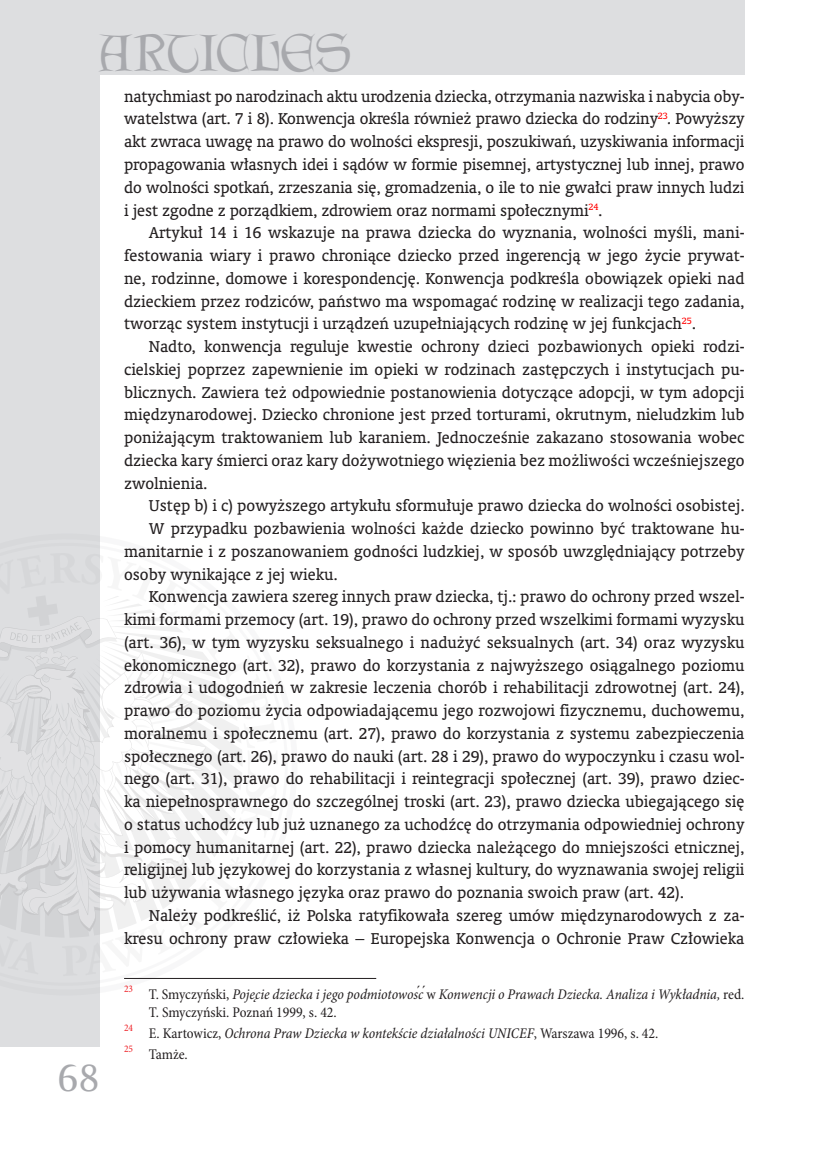
<style>
.page{position:relative;width:819px;height:1166px;background:#fff}
.page>*{position:absolute;margin:0;border:0;box-sizing:border-box;transform-origin:0 0}
.t1{font:46.55px "Lettergical PL";color:#a8a9ad}
.t2{font:36.75px "Amerigo PL";color:#a8a9ad}
.Normalny_PK{font:15.75px/22.8px "Oranda PL";color:#231f20;text-align:justify}
.przypisy_PK{font:italic condensed 14.88px/17.8px "Minion Pro";letter-spacing:-.005em;color:#231f20}
.przypisy_PK-2{font:condensed 14.88px "Minion Pro";letter-spacing:-.005em;color:#231f20}
.przypisy_PK-3{font:condensed 10.15px "Minion Pro";color:#ee1d23}
.s1{font-style:italic}
.s2{font-style:normal}
.s3{font-family:"Times New Roman";font-stretch:normal}
</style>
<div class="page">
<div style="left:0;top:0;width:99px;height:1047px;background:#dddee0"></div>
<div style="left:0;top:0;width:744px;height:74px;background:#dddee0"></div>
<svg style="left:0;top:553px;width:242px;height:423px"></svg>
<hr style="left:124px;top:978px;width:252px;height:1px;background:#231f20">
<h1 class="t1" style="left:99px;top:25px;width:254px">ARTICLES</h1>
<h2 class="t2" style="left:58px;top:1053px;width:43px">68</h2>
<p class="Normalny_PK" style="left:124px;top:85px;width:622px">natychmiast po narodzinach aktu urodzenia dziecka, otrzymania nazwiska i nabycia oby&shy;watelstwa (art. 7 i 8). Konwencja określa również prawo dziecka do rodziny<sup>23</sup><span class="s1">.</span> Powyższy akt zwraca uwagę na prawo do wolnoś ci ekspresji, poszukiwań , uzyskiwania informacji propagowania własnych idei i sądów w formie pisemnej, artystycznej lub innej, prawo do wolnoś ci spotkań, zrzeszania się , gromadzenia, o ile to nie gwałci praw innych ludzi i jest zgodne z porządkiem, zdrowiem oraz normami społecznymi<sup>24</sup>.</p>
<p class="Normalny_PK" style="left:124px;top:221px;width:622px;text-indent:25px">Artykuł 14 i 16 wskazuje na prawa dziecka do wyznania, wolnoś ci myśli, mani&shy;festowania wiary i prawo chroniące dziecko przed ingerencją w jego życie prywat&shy;ne, rodzinne, domowe i korespondencję . Konwencja podkreśla obowiązek opieki nad dzieckiem przez rodziców, państwo ma wspomagać rodzinę w realizacji tego zadania, tworząc system instytucji i urządzeń uzupełniających rodzinę w jej funkcjach<sup>25</sup>.</p>
<p class="Normalny_PK" style="left:124px;top:335px;width:622px;text-indent:25px">Nadto, konwencja reguluje kwestie ochrony dzieci pozbawionych opieki rodzi&shy;cielskiej poprzez zapewnienie im opieki w rodzinach zastępczych i instytucjach pu&shy;blicznych. Zawiera też odpowiednie postanowienia dotyczące adopcji, w tym adopcji mię dzynarodowej. Dziecko chronione jest przed torturami, okrutnym, nieludzkim lub poniż ającym traktowaniem lub karaniem. Jednocześnie zakazano stosowania wobec dziecka kary śmierci oraz kary dożywotniego wię zienia bez możliwoś ci wcześniejszego zwolnienia.</p>
<p class="Normalny_PK" style="left:149px;top:494px;width:597px">Ustęp b) i c) powyższego artykułu sformułuje prawo dziecka do wolnoś ci osobistej.</p>
<p class="Normalny_PK" style="left:124px;top:517px;width:622px;text-indent:25px">W przypadku pozbawienia wolnoś ci każ de dziecko powinno być traktowane hu&shy;manitarnie i z poszanowaniem godnoś ci ludzkiej, w sposób uwzględniający potrzeby osoby wynikające z jej wieku.</p>
<p class="Normalny_PK" style="left:124px;top:585px;width:622px;text-align:left;text-indent:25px">Konwencja zawiera szereg innych praw dziecka, tj.: prawo do ochrony przed wszel&shy;kimi formami przemocy (art. 19), prawo do ochrony przed wszelkimi formami wyzysku (art. 36), w tym wyzysku seksualnego i nadużyć seksualnych (art. 34) oraz wyzysku ekonomicznego (art. 32), prawo do korzystania z najwyż szego osiągalnego poziomu zdrowia i udogodnień w zakresie leczenia chorób i rehabilitacji zdrowotnej (art. 24), prawo do poziomu życia odpowiadającemu jego rozwojowi fizycznemu, duchowemu, moralnemu i społecznemu (art. 27), prawo do korzystania z systemu zabezpieczenia społecznego (art. 26), prawo do nauki (art. 28 i 29), prawo do wypoczynku i czasu wol&shy;nego (art. 31), prawo do rehabilitacji i reintegracji społecznej (art. 39), prawo dziec&shy;ka niepełnosprawnego do szczególnej troski (art. 23), prawo dziecka ubiegającego się o status uchodź cy lub już uznanego za uchodź cę do otrzymania odpowiedniej ochrony i pomocy humanitarnej (art. 22), prawo dziecka należącego do mniejszości etnicznej, religijnej lub ję zykowej do korzystania z własnej kultury, do wyznawania swojej religii lub używania własnego ję zyka oraz prawo do poznania swoich praw (art. 42).</p>
<p class="Normalny_PK" style="left:124px;top:904px;width:622px;text-align:right">Należy podkreślić, iż Polska ratyfikowała szereg umów mię dzynarodowych z za&shy;kresu ochrony praw człowieka – Europejska Konwencja o Ochronie Praw Człowieka</p>
<p class="przypisy_PK-3" style="left:124px;top:982px;width:11px">23</p>
<p class="przypisy_PK" style="left:149px;top:986px;width:597px"><span class="s2">T. Smyczyński,</span> Poje<span class="s3">̨</span>cie dziecka i jego podmiotowos<span class="s3">́</span>c<span class="s3">́</span><span class="s2">w</span> Konwencji o Prawach Dziecka. Analiza i Wykładnia, <span class="s2">red.<br>T. Smyczyński. Poznań 1999, s. 42.</span></p>
<p class="przypisy_PK-3" style="left:124px;top:1021px;width:11px">24</p>
<p class="przypisy_PK" style="left:149px;top:1025px;width:511px"><span class="s2">E. Kartowicz,</span> Ochrona Praw Dziecka w kontekście działalności UNICEF<span class="s2">, Warszawa 1996, s. 42.</span></p>
<p class="przypisy_PK-3" style="left:124px;top:1042px;width:11px">25</p>
<p class="przypisy_PK-2" style="left:149px;top:1045px;width:40px">Tamże.</p>
</div>
